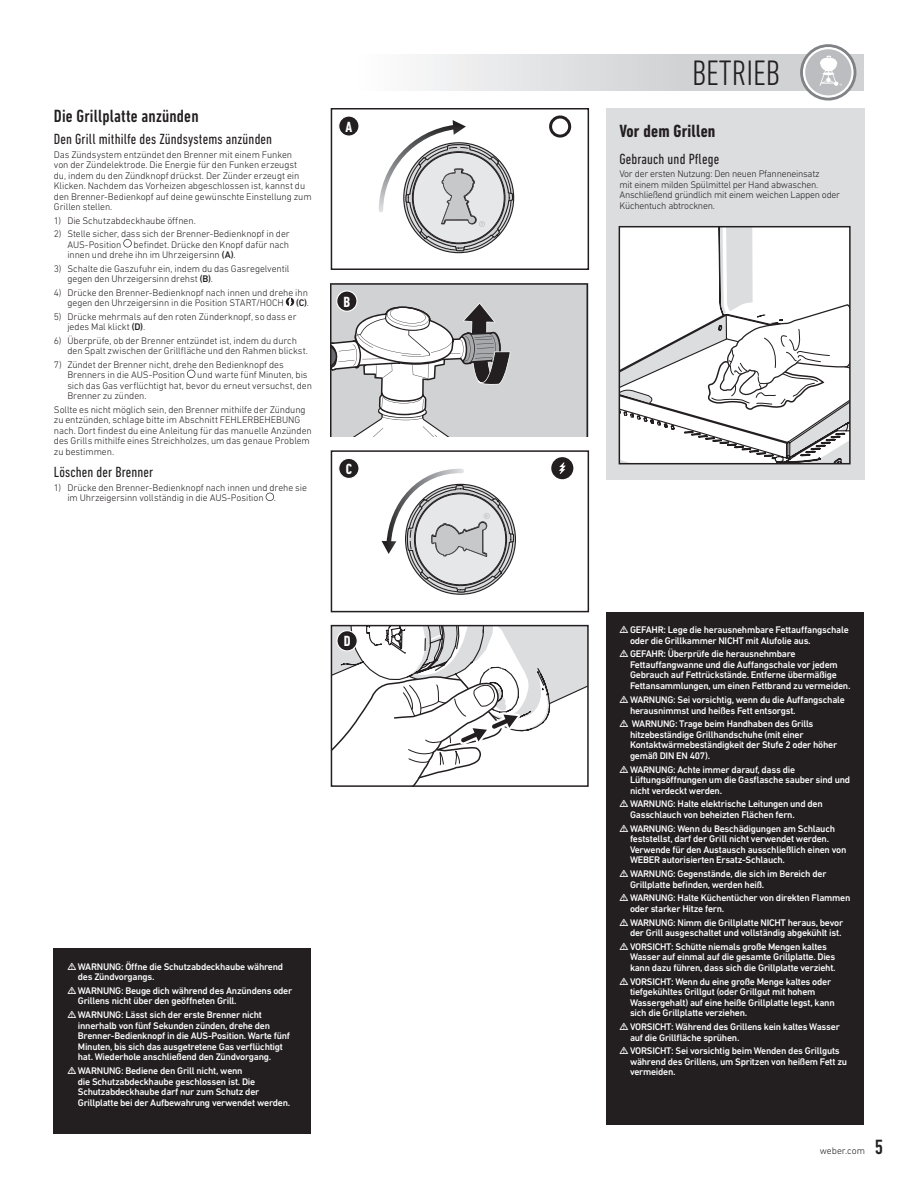
<style>
.page{position:relative;width:918px;height:1188px;background:#fff}
.page>*{position:absolute;margin:0;border:0;box-sizing:border-box;transform-origin:0 0}
.t1{font:300 condensed 36px "DIN Next LT Pro";color:#231f20}
.t2{font:500 condensed 18px "DIN Next LT Pro";letter-spacing:.01em;color:#231f20}
.t3{font:700 condensed 18px "DIN Next LT Pro";letter-spacing:.01em;color:#231f20}
.t4{font:condensed 15px "DIN Next LT Pro";letter-spacing:.01em;color:#231f20}
.t5{font:700 condensed 15px "DIN Next LT Pro";color:#fff}
.t6{font:500 9.75px/10.5px "DIN Next LT Pro";letter-spacing:-.025em;color:#fff}
.t7{font:300 9.75px/10.5px "DIN Next LT Pro";letter-spacing:-.01em;color:#231f20}
.s1{font-weight:500}
.s2{font-weight:500;font-stretch:condensed;font-size:21px}
</style>
<div class="page">
<svg style="left:334px;top:628px;width:252px;height:156px"></svg>
<div style="left:331px;top:625px;width:258px;height:162px;border:2px solid #231f20"></div>
<svg style="left:330px;top:283px;width:258px;height:153px"></svg>
<div style="left:356px;top:54px;width:508px;height:37px;background:linear-gradient(to right,#f9fafa,#c2c3c6)"></div>
<div style="left:337px;top:631px;width:20px;height:20px;background:#231f20;border-radius:50%"></div>
<div style="left:336px;top:630px;width:22px;height:21px;border:1px solid #fff;border-radius:50%"></div>
<svg style="left:800px;top:44px;width:56px;height:57px"></svg>
<svg style="left:803px;top:47px;width:51px;height:51px"></svg>
<svg style="left:803px;top:48px;width:50px;height:49px"></svg>
<div style="left:805px;top:49px;width:46px;height:46px;background:#bcbdc0;border-radius:50%"></div>
<svg style="left:819px;top:56px;width:23px;height:30px"></svg>
<div style="left:337px;top:291px;width:20px;height:20px;background:#231f20;border-radius:50%"></div>
<div style="left:336px;top:290px;width:22px;height:22px;border:1px solid #fff;border-radius:50%"></div>
<svg style="left:379px;top:120px;width:135px;height:133px"></svg>
<div style="left:549px;top:116px;width:22px;height:22px;border:3px solid #231f20;border-radius:50%"></div>
<div style="left:331px;top:108px;width:258px;height:162px;border:2px solid #231f20"></div>
<div style="left:339px;top:116px;width:20px;height:20px;background:#231f20;border-radius:50%"></div>
<div style="left:338px;top:115px;width:22px;height:22px;border:1px solid #fff;border-radius:50%"></div>
<svg style="left:382px;top:468px;width:133px;height:125px"></svg>
<div style="left:553px;top:459px;width:19px;height:19px;background:#231f20;border-radius:50%"></div>
<div style="left:551px;top:457px;width:22px;height:22px;border:3px solid #231f20;border-radius:50%"></div>
<svg style="left:559px;top:462px;width:7px;height:12px"></svg>
<div style="left:331px;top:450px;width:258px;height:162px;border:2px solid #231f20"></div>
<div style="left:339px;top:458px;width:20px;height:20px;background:#231f20;border-radius:50%"></div>
<div style="left:338px;top:458px;width:22px;height:21px;border:1px solid #fff;border-radius:50%"></div>
<svg style="left:123px;top:239px;width:9px;height:9px"></svg>
<div style="left:286px;top:298px;width:8px;height:8px;background:#231f20;border-radius:50%"></div>
<svg style="left:288px;top:297px;width:4px;height:9px"></svg>
<svg style="left:187px;top:370px;width:8px;height:8px"></svg>
<svg style="left:266px;top:493px;width:8px;height:8px"></svg>
<div style="left:54px;top:949px;width:257px;height:185px;background:#231f20"></div>
<div style="left:606px;top:108px;width:258px;height:371px;background:#dcdddf"></div>
<svg style="left:622px;top:229px;width:226px;height:232px"></svg>
<svg style="left:622px;top:300px;width:226px;height:110px"></svg>
<div style="left:619px;top:226px;width:232px;height:238px;border:2px solid #231f20"></div>
<div style="left:606px;top:612px;width:258px;height:513px;background:#231f20"></div>
<h2 class="t2" style="left:54px;top:105px;width:146px">Die Grillplatte anzünden</h2>
<h3 class="t4" style="left:54px;top:130px;width:220px">Den Grill mithilfe des Zündsystems anzünden</h3>
<p class="t7" style="left:54px;top:149px;width:259px">Das Zündsystem entzündet den Brenner mit einem Funken<br>von der Zündelektrode. Die Energie für den Funken erzeugst du, indem du den Zündknopf drückst. Der Zünder erzeugt ein Klicken. Nachdem das Vorheizen abgeschlossen ist, kannst du den Brenner-Bedienkopf auf deine gewünschte Einstellung zum Grillen stellen.</p>
<p class="t7" style="left:54px;top:215px;width:143px">1) Die Schutzabdeckhaube öffnen.</p>
<p class="t7" style="left:67px;top:228px;width:224px;text-indent:-14px">2) Stelle sicher, dass sich der Brenner-Bedienknopf in der<br>AUS-Position</p>
<p class="t7" style="left:67px;top:239px;width:223px;text-indent:66px">befindet. Drücke den Knopf dafür nach innen und drehe ihn im Uhrzeigersinn <span class="s1">(A)</span>.</p>
<p class="t7" style="left:67px;top:263px;width:224px;text-indent:-14px">3) Schalte die Gaszufuhr ein, indem du das Gasregelventil gegen den Uhrzeigersinn drehst <span class="s1">(B)</span>.</p>
<p class="t7" style="left:54px;top:287px;width:257px;text-align:right">4) Drücke den Brenner-Bedienknopf nach innen und drehe ihn gegen den Uhrzeigersinn in die Position START/HOCH <span class="s1">(C)</span>.</p>
<p class="t7" style="left:67px;top:311px;width:231px;text-indent:-14px">5) Drücke mehrmals auf den roten Zünderknopf, so dass er jedes Mal klickt <span class="s1">(D)</span>.</p>
<p class="t7" style="left:67px;top:335px;width:242px;text-indent:-14px">6) Überprüfe, ob der Brenner entzündet ist, indem du durch den Spalt zwischen der Grillfläche und den Rahmen blickst.</p>
<p class="t7" style="left:67px;top:359px;width:246px;text-indent:-13px">7) Zündet der Brenner nicht, drehe den Bedienknopf des Brenners in die AUS-Position und warte fünf Minuten, bis sich das Gas verflüchtigt hat, bevor du erneut versuchst, den Brenner zu zünden.</p>
<p class="t7" style="left:54px;top:404px;width:259px">Sollte es nicht möglich sein, den Brenner mithilfe der Zündung zu entzünden, schlage bitte im Abschnitt FEHLERBEHEBUNG nach. Dort findest du eine Anleitung für das manuelle Anzünden des Grills mithilfe eines Streichholzes, um das genaue Problem zu bestimmen.</p>
<h3 class="t4" style="left:54px;top:463px;width:101px">Löschen der Brenner</h3>
<p class="t7" style="left:67px;top:482px;width:241px;text-indent:-14px">1) Drücke den Brenner-Bedienknopf nach innen und drehe sie im Uhrzeigersinn vollständig in die AUS-Position .</p>
<h3 class="t5" style="left:346px;top:118px;width:8px">A</h3>
<h3 class="t5" style="left:344px;top:293px;width:8px">B</h3>
<h3 class="t5" style="left:346px;top:460px;width:8px">C</h3>
<h3 class="t5" style="left:344px;top:633px;width:8px">D</h3>
<p class="t6" style="left:78px;top:961px;width:207px">WARNUNG: Öffne die Schutzabdeckhaube während des Zündvorgangs.</p>
<p class="t6" style="left:78px;top:985px;width:216px">WARNUNG: Beuge dich während des Anzündens oder<br>Grillens nicht über den geöffneten Grill.</p>
<p class="t6" style="left:78px;top:1010px;width:214px">WARNUNG: Lässt sich der erste Brenner nicht innerhalb von fünf Sekunden zünden, drehe den Brenner-Bedienknopf in die AUS-Position. Warte fünf Minuten, bis sich das ausgetretene Gas verflüchtigt hat. Wiederhole anschließend den Zündvorgang.</p>
<p class="t6" style="left:78px;top:1065px;width:214px">WARNUNG: Bediene den Grill nicht, wenn<br>die Schutzabdeckhaube geschlossen ist. Die Schutzabdeckhaube darf nur zum Schutz der Grillplatte bei der Aufbewahrung verwendet werden.</p>
<h1 class="t1" style="left:692px;top:53px;width:89px">BETRIEB</h1>
<h2 class="t3" style="left:620px;top:121px;width:98px">Vor dem Grillen</h2>
<h3 class="t4" style="left:620px;top:150px;width:101px">Gebrauch und Pflege</h3>
<p class="t7" style="left:620px;top:168px;width:222px">Vor der ersten Nutzung: Den neuen Pfanneneinsatz<br>mit einem milden Spülmittel per Hand abwaschen.<br>Anschließend gründlich mit einem weichen Lappen oder Küchentuch abtrocknen.</p>
<p class="t6" style="left:630px;top:625px;width:220px">GEFAHR: Lege die herausnehmbare Fettauffangschale oder die Grillkammer NICHT mit Alufolie aus.</p>
<p class="t6" style="left:630px;top:649px;width:222px">GEFAHR: Überprüfe die herausnehmbare Fettauffangwanne und die Auffangschale vor jedem Gebrauch auf Fettrückstände. Entferne übermäßige Fettansammlungen, um einen Fettbrand zu vermeiden.</p>
<p class="t6" style="left:630px;top:694px;width:216px">WARNUNG: Sei vorsichtig, wenn du die Auffangschale herausnimmst und heißes Fett entsorgst.</p>
<p class="t6" style="left:630px;top:719px;width:209px">WARNUNG: Trage beim Handhaben des Grills hitzebeständige Grillhandschuhe (mit einer Kontaktwärmebeständigkeit der Stufe 2 oder höher gemäß DIN EN 407).</p>
<p class="t6" style="left:630px;top:764px;width:222px">WARNUNG: Achte immer darauf, dass die<br>Lüftungsöffnungen um die Gasflasche sauber sind und nicht verdeckt werden.</p>
<p class="t6" style="left:630px;top:799px;width:194px">WARNUNG: Halte elektrische Leitungen und den<br>Gasschlauch von beheizten Flächen fern.</p>
<p class="t6" style="left:630px;top:823px;width:218px">WARNUNG: Wenn du Beschädigungen am Schlauch feststellst, darf der Grill nicht verwendet werden.<br>Verwende für den Austausch ausschließlich einen von WEBER autorisierten Ersatz-Schlauch.</p>
<p class="t6" style="left:630px;top:868px;width:198px">WARNUNG: Gegenstände, die sich im Bereich der<br>Grillplatte befinden, werden heiß.</p>
<p class="t6" style="left:630px;top:893px;width:222px">WARNUNG: Halte Küchentücher von direkten Flammen oder starker Hitze fern.</p>
<p class="t6" style="left:630px;top:917px;width:215px">WARNUNG: Nimm die Grillplatte NICHT heraus, bevor der Grill ausgeschaltet und vollständig abgekühlt ist.</p>
<p class="t6" style="left:630px;top:941px;width:207px">VORSICHT: Schütte niemals große Mengen kaltes<br>Wasser auf einmal auf die gesamte Grillplatte. Dies kann dazu führen, dass sich die Grillplatte verzieht.</p>
<p class="t6" style="left:630px;top:976px;width:206px">VORSICHT: Wenn du eine große Menge kaltes oder tiefgekühltes Grillgut (oder Grillgut mit hohem Wassergehalt) auf eine heiße Grillplatte legst, kann sich die Grillplatte verziehen.</p>
<p class="t6" style="left:630px;top:1021px;width:211px">VORSICHT: Während des Grillens kein kaltes Wasser auf die Grillfläche sprühen.</p>
<p class="t6" style="left:630px;top:1046px;width:219px">VORSICHT: Sei vorsichtig beim Wenden des Grillguts während des Grillens, um Spritzen von heißem Fett zu vermeiden.</p>
<p class="t7" style="left:820px;top:1146px;width:65px">weber.com <span class="s2">5</span></p>
</div>
